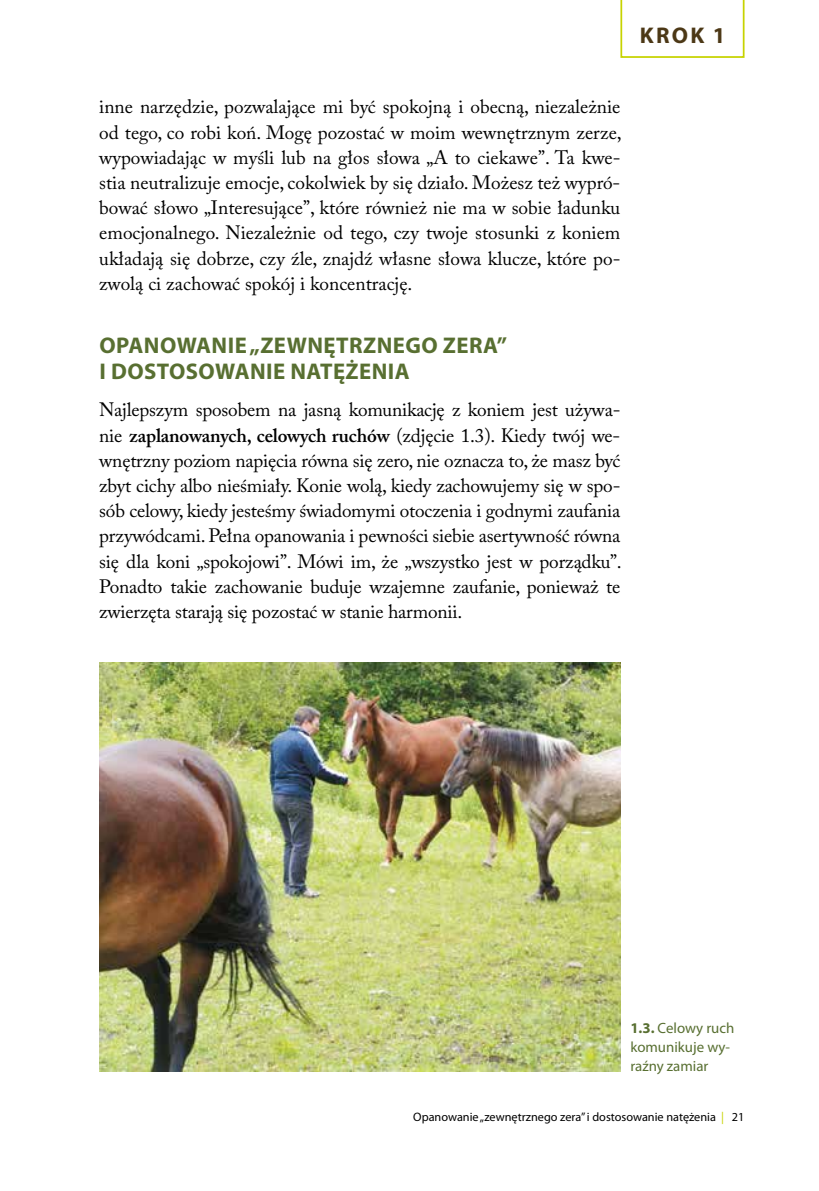
<style>
.page{position:relative;width:819px;height:1191px;background:#fff}
.page>*{position:absolute;margin:0;border:0;box-sizing:border-box;transform-origin:0 0}
.t1{font:700 22.75px/25.2px "Myriad Pro";letter-spacing:.02em;color:#586f31}
.t2{font:700 22.75px "Myriad Pro";color:#4c3816}
.t3{font:19.25px/25.2px "Adobe Caslon Pro";letter-spacing:-.005em;color:#000;text-align:justify}
.t4{font:14.88px/19.2px "Myriad Pro";color:#586f31}
.t5{font:12.25px "Myriad Pro";color:#000}
.s1{font-weight:600}
.s2{font-weight:700}
.s3{color:#c7d300}
</style>
<div class="page">
<svg style="left:620px;top:0;width:124px;height:58px"></svg>
<img style="left:99px;top:662px;width:521px;height:409px">
<p class="t2" style="left:639px;top:21px;width:87px">KROK 1</p>
<p class="t3" style="left:99px;top:94px;width:524px">inne narzędzie, pozwalające mi być spokojną i obecną, niezależnie od tego, co robi koń. Mogę pozostać w moim wewnętrznym zerze, wypowiadając w myśli lub na głos słowa „A to ciekawe”. Ta kwe&shy;stia neutralizuje emocje, cokolwiek by się działo. Możesz też wypró&shy;bować słowo „Interesujące”, które również nie ma w sobie ładunku emocjonalnego. Niezależnie od tego, czy twoje stosunki z koniem układają się dobrze, czy źle, znajdź własne słowa klucze, które po&shy;zwolą ci zachować spokój i koncentrację.</p>
<p class="t1" style="left:99px;top:332px;width:409px">OPANOWANIE „ZEWNĘTRZNEGO ZERA”<br>I DOSTOSOWANIE NATĘŻENIA</p>
<p class="t3" style="left:99px;top:397px;width:524px">Najlepszym sposobem na jasną komunikację z koniem jest używa&shy;nie <span class="s1">zaplanowanych, celowych ruchów</span> (zdjęcie 1.3). Kiedy twój we&shy;wnętrzny poziom napięcia równa się zero, nie oznacza to, że masz być zbyt cichy albo nieśmiały. Konie wolą, kiedy zachowujemy się w spo&shy;sób celowy, kiedy jesteśmy świadomymi otoczenia i godnymi zaufania przywódcami. Pełna opanowania i pewności siebie asertywność równa się dla koni „spokojowi”. Mówi im, że „wszystko jest w porządku”.<br>Ponadto takie zachowanie buduje wzajemne zaufanie, ponieważ te zwierzęta starają się pozostać w stanie harmonii.</p>
<p class="t4" style="left:630px;top:1018px;width:106px"><span class="s2">1.3.</span> Celowy ruch komunikuje wy&shy;raźny zamiar</p>
<p class="t5" style="left:413px;top:1109px;width:333px">Opanowanie „zewnętrznego zera” i dostosowanie natężenia <span class="s3">|</span> 21</p>
</div>
